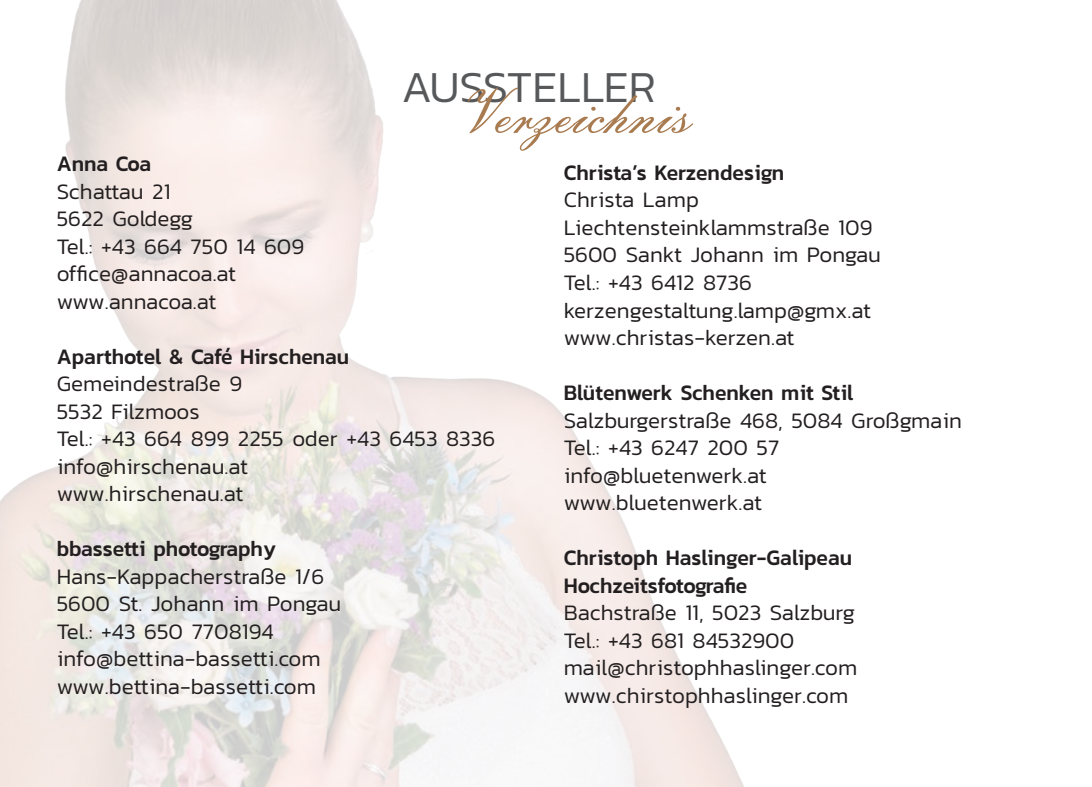
<style>
.page{position:relative;width:1092px;height:787px;background:#fff}
.page>*{position:absolute;margin:0;border:0;box-sizing:border-box;transform-origin:0 0}
.t1{font:62px "Embassy BT";color:#a97b50}
.t2{font:300 45px "Kanit";color:#57585a}
.t3{font:300 22.5px/27.5px "Kanit";color:#231f20}
.t4{font:500 22.5px/27.5px "Kanit";color:#231f20;scale:.94 1}
</style>
<div class="page">
<img style="left:0;top:0;width:744px;height:787px">
<h2 class="t2" style="left:401px;top:55px;width:256px">AUSSTELLER</h2>
<h1 class="t1" style="left:459px;top:73px;width:232px">Verzeichnis</h1>
<p class="t4" style="left:57px;top:149px;width:102px">Anna Coa</p>
<p class="t3" style="left:57px;top:177px;width:249px">Schattau 21<br>5622 Goldegg<br>Tel.: +43 664 750 14 609 office@annacoa.at www.annacoa.at</p>
<p class="t4" style="left:57px;top:342px;width:312px">Aparthotel &amp; Café Hirschenau</p>
<p class="t3" style="left:57px;top:369px;width:440px">Gemeindestraße 9<br>5532 Filzmoos<br>Tel.: +43 664 899 2255 oder +43 6453 8336 info@hirschenau.at<br>www.hirschenau.at</p>
<p class="t4" style="left:57px;top:534px;width:235px">bbassetti photography</p>
<p class="t3" style="left:57px;top:562px;width:286px">Hans-Kappacherstraße 1/6<br>5600 St. Johann im Pongau<br>Tel.: +43 650 7708194 info@bettina-bassetti.com www.bettina-bassetti.com</p>
<p class="t4" style="left:563px;top:158px;width:236px">Christa’s Kerzendesign</p>
<p class="t3" style="left:563px;top:186px;width:319px">Christa Lamp<br>Liechtensteinklammstraße 109<br>5600 Sankt Johann im Pongau<br>Tel.: +43 6412 8736 kerzengestaltung.lamp@gmx.at www.christas-kerzen.at</p>
<p class="t4" style="left:563px;top:378px;width:310px">Blütenwerk Schenken mit Stil</p>
<p class="t3" style="left:563px;top:406px;width:399px">Salzburgerstraße 468, 5084 Großgmain<br>Tel.: +43 6247 200 57 info@bluetenwerk.at www.bluetenwerk.at</p>
<p class="t4" style="left:563px;top:543px;width:308px">Christoph Haslinger-Galipeau<br>Hochzeitsfotografie</p>
<p class="t3" style="left:563px;top:598px;width:295px">Bachstraße 11, 5023 Salzburg<br>Tel.: +43 681 84532900 mail@christophhaslinger.com www.chirstophhaslinger.com</p>
</div>
